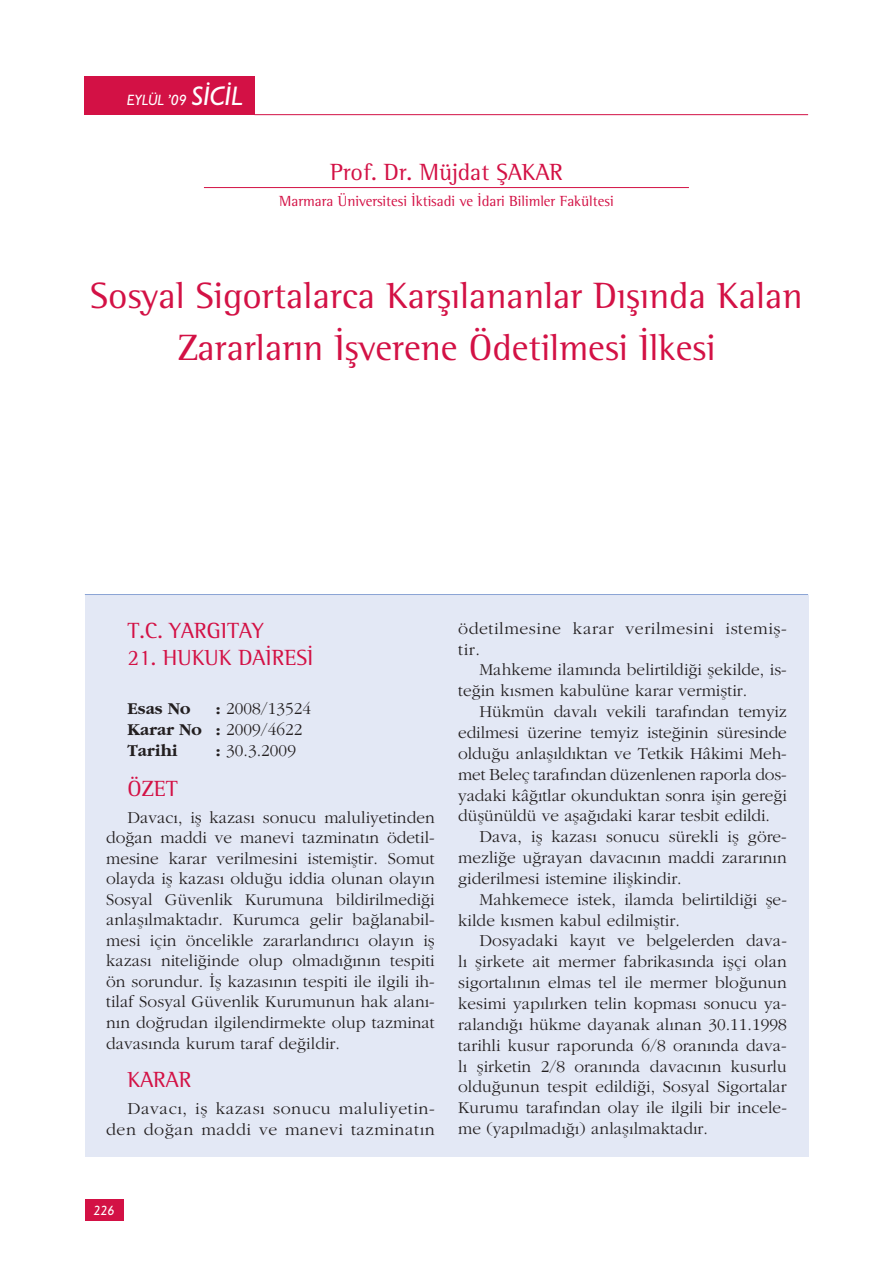
<style>
.page{position:relative;width:893px;height:1263px;background:#fff}
.page>*{position:absolute;margin:0;border:0;box-sizing:border-box;transform-origin:0 0}
.t1{font:37.5px/52.5px "Rotis Semi Serif";color:#d31145;text-align:center}
.t2{font:24px "Rotis Semi Serif";color:#d31145}
.t3{font:22.5px "Rotis Semi Serif";color:#d31145}
.t4{font:17.25px/20.5px "Garamond Turk";letter-spacing:.005em;color:#231f20}
.t5{font:17.25px/21px "Garamond Turk";letter-spacing:.03em;color:#231f20;text-align:right}
.t6{font:17.25px "Garamond Bold Turk";letter-spacing:.005em;color:#231f20}
.t7{font:15px "Rotis Semi Serif";color:#d31145}
.t8{font:italic 500 15px "Gill Sans";color:#fff}
.t9{font:italic 500 13.5px "Gill Sans";color:#fff}
.s1{font-size:27px}
.s2{font-family:"Garamond Bold Turk"}
</style>
<div class="page">
<div style="left:85px;top:77px;width:170px;height:38px;background:#d31145"></div>
<hr style="left:254px;top:114px;width:554px;height:1px;background:#d31145">
<div style="left:85px;top:1199px;width:38px;height:21px;background:#d31145"></div>
<div style="left:85px;top:595px;width:723px;height:562px;background:#e3e8f5"></div>
<hr style="left:204px;top:187px;width:485px;height:1px;background:#d31145">
<hr style="left:85px;top:594px;width:723px;height:1px;background:#8ba4d5">
<p class="t8" style="left:127px;top:91px;width:117px">EYLÜL ’09 <span class="s1">SİCİL</span></p>
<h2 class="t2" style="left:330px;top:158px;width:234px">Prof. Dr. Müjdat ŞAKAR</h2>
<p class="t7" style="left:279px;top:192px;width:336px">Marmara Üniversitesi İktisadi ve İdari Bilimler Fakültesi</p>
<h1 class="t1" style="left:90px;top:269px;width:714px">Sosyal Sigortalarca Karşılananlar Dışında Kalan<br>Zararların İşverene Ödetilmesi İlkesi</h1>
<h3 class="t3" style="left:127px;top:618px;width:138px">T.C. YARGITAY</h3>
<h3 class="t3" style="left:127px;top:645px;width:188px">21. HUKUK DAİRESİ</h3>
<p class="t6" style="left:127px;top:698px;width:65px">Esas No</p>
<p class="t4" style="left:127px;top:698px;width:185px;line-height:21px;text-indent:88px"><span class="s2">:</span> 2008/13524<br><span class="s2">Karar No :</span> 2009/4622</p>
<p class="t6" style="left:127px;top:740px;width:51px">Tarihi</p>
<p class="t4" style="left:216px;top:740px;width:82px"><span class="s2">:</span> 30.3.2009</p>
<h3 class="t3" style="left:127px;top:775px;width:52px">ÖZET</h3>
<p class="t4" style="left:106px;top:806px;width:330px;text-align:justify;text-indent:21px">Davacı, iş kazası sonucu maluliyetinden doğan maddi ve manevi tazminatın ödetil&shy;mesine karar verilmesini istemiştir. Somut olayda iş kazası olduğu iddia olunan olayın Sosyal Güvenlik Kurumuna bildirilmediği anlaşılmaktadır. Kurumca gelir bağlanabil&shy;mesi için öncelikle zararlandırıcı olayın iş kazası niteliğinde olup olmadığının tespiti ön sorundur. İş kazasının tespiti ile ilgili ih&shy;tilaf Sosyal Güvenlik Kurumunun hak alanı&shy;nın doğrudan ilgilendirmekte olup tazminat davasında kurum taraf değildir.</p>
<h3 class="t3" style="left:127px;top:1066px;width:65px">KARAR</h3>
<p class="t5" style="left:106px;top:1098px;width:330px">Davacı, iş kazası sonucu maluliyetin&shy;den doğan maddi ve manevi tazminatın</p>
<p class="t5" style="left:458px;top:617px;width:330px;text-align:left">ödetilmesine karar verilmesini istemiş&shy;tir.</p>
<p class="t4" style="left:458px;top:659px;width:330px;text-indent:21px">Mahkeme ilamında belirtildiği şekilde, is&shy;teğin kısmen kabulüne karar vermiştir.</p>
<p class="t4" style="left:479px;top:701px;width:309px">Hükmün davalı vekili tarafından temyiz</p>
<p class="t4" style="left:458px;top:722px;width:330px">edilmesi üzerine temyiz isteğinin süresinde</p>
<p class="t4" style="left:458px;top:743px;width:330px">olduğu anlaşıldıktan ve Tetkik Hâkimi Meh-</p>
<p class="t4" style="left:458px;top:764px;width:330px">met Beleç tarafından düzenlenen raporla dos-</p>
<p class="t4" style="left:458px;top:784px;width:330px">yadaki kâğıtlar okunduktan sonra işin gereği</p>
<p class="t4" style="left:458px;top:805px;width:313px">düşünüldü ve aşağıdaki karar tesbit edildi.</p>
<p class="t4" style="left:479px;top:826px;width:309px">Dava, iş kazası sonucu sürekli iş göre-</p>
<p class="t4" style="left:458px;top:847px;width:330px">mezliğe uğrayan davacının maddi zararının</p>
<p class="t4" style="left:458px;top:868px;width:225px">giderilmesi istemine ilişkindir.</p>
<p class="t4" style="left:479px;top:889px;width:309px">Mahkemece istek, ilamda belirtildiği şe-</p>
<p class="t4" style="left:458px;top:910px;width:223px">kilde kısmen kabul edilmiştir.</p>
<p class="t4" style="left:479px;top:930px;width:309px">Dosyadaki kayıt ve belgelerden dava-</p>
<p class="t4" style="left:458px;top:951px;width:330px">lı şirkete ait mermer fabrikasında işçi olan</p>
<p class="t4" style="left:458px;top:972px;width:330px">sigortalının elmas tel ile mermer bloğunun</p>
<p class="t4" style="left:458px;top:993px;width:330px">kesimi yapılırken telin kopması sonucu ya-</p>
<p class="t4" style="left:458px;top:1014px;width:330px">ralandığı hükme dayanak alınan 30.11.1998</p>
<p class="t4" style="left:458px;top:1035px;width:330px">tarihli kusur raporunda 6/8 oranında dava-</p>
<p class="t4" style="left:458px;top:1056px;width:330px">lı şirketin 2/8 oranında davacının kusurlu</p>
<p class="t4" style="left:458px;top:1076px;width:330px">olduğunun tespit edildiği, Sosyal Sigortalar</p>
<p class="t4" style="left:458px;top:1097px;width:330px">Kurumu tarafından olay ile ilgili bir incele-</p>
<p class="t4" style="left:458px;top:1118px;width:251px">me (yapılmadığı) anlaşılmaktadır.</p>
<p class="t9" style="left:93px;top:1203px;width:23px">226</p>
</div>
